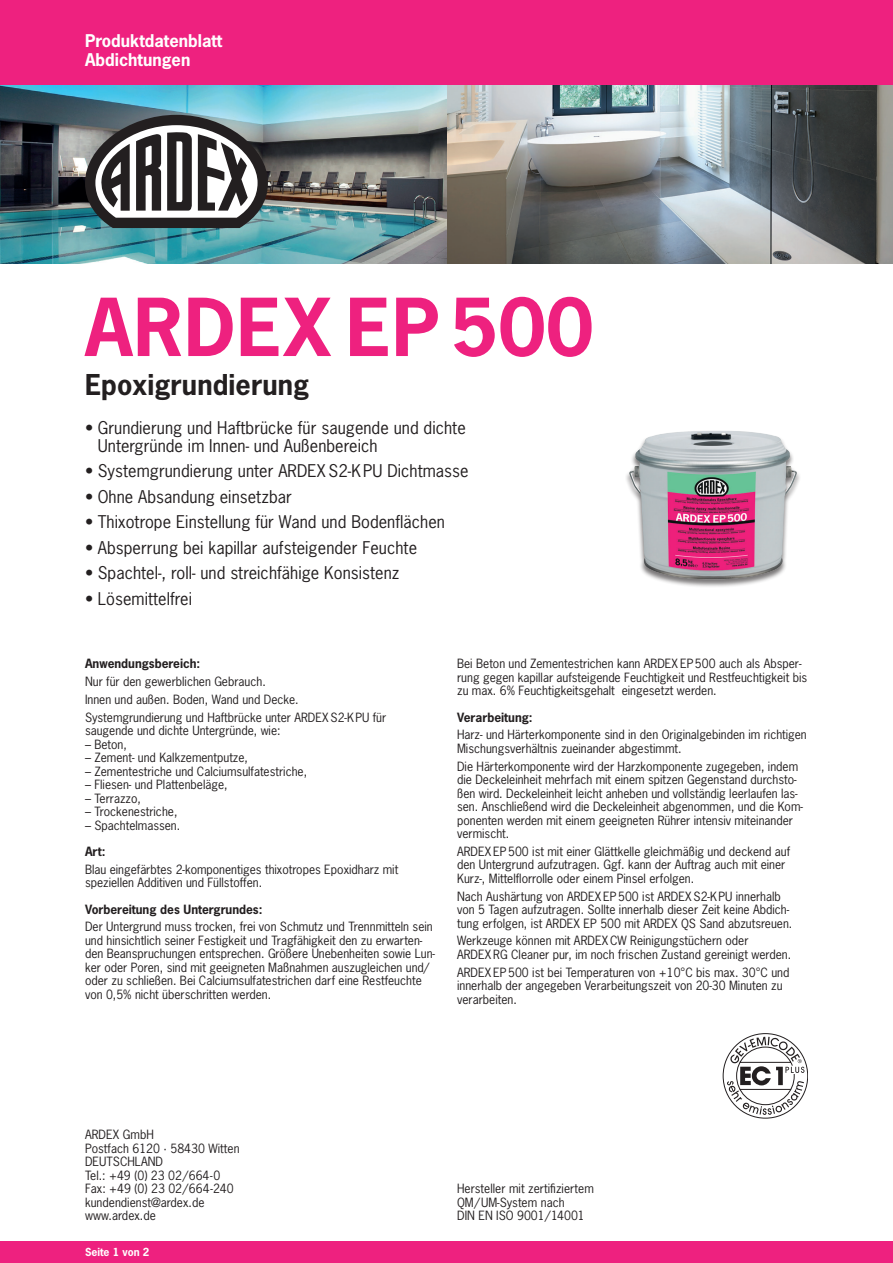
<style>
.page{position:relative;width:893px;height:1263px;background:#fff}
.page>*{position:absolute;margin:0;border:0;box-sizing:border-box;transform-origin:0 0}
.t1{font:700 75px "News Gothic Std";letter-spacing:.015em;color:#ee217f}
.t2{font:700 27px "News Gothic Std";letter-spacing:.005em;color:#231f20}
.t3{font:16.5px/18px "News Gothic Std";letter-spacing:.005em;color:#231f20}
.t4{font:700 16.5px/19.5px "News Gothic Std";color:#fff}
.t5{font:12px/13.5px "News Gothic Std";color:#231f20}
.t6{font:700 12px "News Gothic Std";color:#231f20}
.t7{font:700 10.5px "News Gothic Std";color:#fff}
</style>
<div class="page">
<div style="left:0;top:0;width:893px;height:85px;background:#ee217f"></div>
<div style="left:0;top:1242px;width:893px;height:21px;background:#ee217f"></div>
<img style="left:0;top:85px;width:893px;height:179px">
<div style="left:625px;top:430px;width:176px;height:158px;background:#231f20;opacity:.6"></div>
<img style="left:629px;top:431px;width:96px;height:148px">
<svg style="left:85px;top:115px;width:183px;height:113px"></svg>
<svg style="left:723px;top:1033px;width:85px;height:85px"></svg>
<h3 class="t4" style="left:85px;top:31px;width:139px">Produktdatenblatt<br>Abdichtungen</h3>
<h1 class="t1" style="left:85px;top:278px;width:510px">ARDEX EP500</h1>
<h2 class="t2" style="left:85px;top:367px;width:226px">Epoxigrundierung</h2>
<h3 class="t3" style="left:98px;top:418px;width:369px;text-indent:-13px">• Grundierung und Haftbrücke für saugende und dichte<br>Untergründe im Innen- und Außenbereich</h3>
<h3 class="t3" style="left:85px;top:462px;width:385px">• Systemgrundierung unter ARDEX S2-KPU Dichtmasse</h3>
<h3 class="t3" style="left:85px;top:487px;width:208px">• Ohne Absandung einsetzbar</h3>
<h3 class="t3" style="left:85px;top:513px;width:361px">• Thixotrope Einstellung für Wand und Bodenflächen</h3>
<h3 class="t3" style="left:85px;top:538px;width:334px">• Absperrung bei kapillar aufsteigender Feuchte</h3>
<h3 class="t3" style="left:85px;top:564px;width:316px">• Spachtel-, roll- und streichfähige Konsistenz</h3>
<h3 class="t3" style="left:85px;top:589px;width:109px">• Lösemittelfrei</h3>
<p class="t6" style="left:85px;top:656px;width:117px">Anwendungsbereich:</p>
<p class="t5" style="left:85px;top:673px;width:303px;line-height:17.7px">Nur für den gewerblichen Gebrauch.<br>Innen und außen. Boden, Wand und Decke.<br>Systemgrundierung und Haftbrücke unter ARDEX S2-KPU für</p>
<p class="t5" style="left:85px;top:724px;width:197px">saugende und dichte Untergründe, wie:</p>
<p class="t5" style="left:85px;top:737px;width:43px">– Beton,</p>
<p class="t5" style="left:85px;top:751px;width:165px">– Zement- und Kalkzementputze,</p>
<p class="t5" style="left:85px;top:764px;width:224px">– Zementestriche und Calciumsulfatestriche,</p>
<p class="t5" style="left:85px;top:778px;width:144px">– Fliesen- und Plattenbeläge,</p>
<p class="t5" style="left:85px;top:791px;width:57px">– Terrazzo,</p>
<p class="t5" style="left:85px;top:805px;width:94px">– Trockenestriche,</p>
<p class="t5" style="left:85px;top:818px;width:97px">– Spachtelmassen.</p>
<p class="t6" style="left:85px;top:843px;width:22px">Art:</p>
<p class="t5" style="left:85px;top:862px;width:315px">Blau eingefärbtes 2-komponentiges thixotropes Epoxidharz mit speziellen Additiven und Füllstoffen.</p>
<p class="t6" style="left:85px;top:901px;width:179px">Vorbereitung des Untergrundes:</p>
<p class="t5" style="left:85px;top:920px;width:351px">Der Untergrund muss trocken, frei von Schmutz und Trennmitteln sein und hinsichtlich seiner Festigkeit und Tragfähigkeit den zu erwarten&shy;den Beanspruchungen entsprechen. Größere Unebenheiten sowie Lun&shy;ker oder Poren, sind mit geeigneten Maßnahmen auszugleichen und/ oder zu schließen. Bei Calciumsulfatestrichen darf eine Restfeuchte von 0,5% nicht überschritten werden.</p>
<p class="t5" style="left:457px;top:657px;width:352px">Bei Beton und Zementestrichen kann ARDEX EP500 auch als Absper&shy;rung gegen kapillar aufsteigende Feuchtigkeit und Restfeuchtigkeit bis zu max. 6% Feuchtigkeitsgehalt eingesetzt werden.</p>
<p class="t6" style="left:457px;top:709px;width:77px">Verarbeitung:</p>
<p class="t5" style="left:457px;top:728px;width:351px">Harz- und Härterkomponente sind in den Originalgebinden im richtigen<br>Mischungsverhältnis zueinander abgestimmt.</p>
<p class="t5" style="left:457px;top:759px;width:347px">Die Härterkomponente wird der Harzkomponente zugegeben, indem die Deckeleinheit mehrfach mit einem spitzen Gegenstand durchsto&shy;ßen wird. Deckeleinheit leicht anheben und vollständig leerlaufen las&shy;sen. Anschließend wird die Deckeleinheit abgenommen, und die Kom&shy;ponenten werden mit einem geeigneten Rührer intensiv miteinander vermischt.</p>
<p class="t5" style="left:457px;top:844px;width:334px">ARDEX EP500 ist mit einer Glättkelle gleichmäßig und deckend auf den Untergrund aufzutragen. Ggf. kann der Auftrag auch mit einer<br>Kurz-, Mittelflorrolle oder einem Pinsel erfolgen.</p>
<p class="t5" style="left:457px;top:889px;width:337px">Nach Aushärtung von ARDEX EP500 ist ARDEX S2-KPU innerhalb von 5 Tagen aufzutragen. Sollte innerhalb dieser Zeit keine Abdich&shy;tung erfolgen, ist ARDEX EP 500 mit ARDEX QS Sand abzutsreuen.</p>
<p class="t5" style="left:457px;top:934px;width:336px">Werkzeuge können mit ARDEX CW Reinigungstüchern oder<br>ARDEX RG Cleaner pur, im noch frischen Zustand gereinigt werden.</p>
<p class="t5" style="left:457px;top:965px;width:334px">ARDEX EP500 ist bei Temperaturen von +10°C bis max. 30°C und innerhalb der angegeben Verarbeitungszeit von 20-30 Minuten zu verarbeiten.</p>
<p class="t5" style="left:85px;top:1128px;width:156px">ARDEX GmbH<br>Postfach 6120 · 58430 Witten<br>DEUTSCHLAND<br>Tel.: +49 (0) 23 02/664-0<br>Fax: +49 (0) 23 02/664-240 kundendienst@ardex.de www.ardex.de</p>
<p class="t7" style="left:85px;top:1245px;width:66px">Seite 1 von 2</p>
<p class="t5" style="left:457px;top:1182px;width:138px">Hersteller mit zertifiziertem<br>QM/UM-System nach<br>DIN EN ISO 9001/14001</p>
</div>
